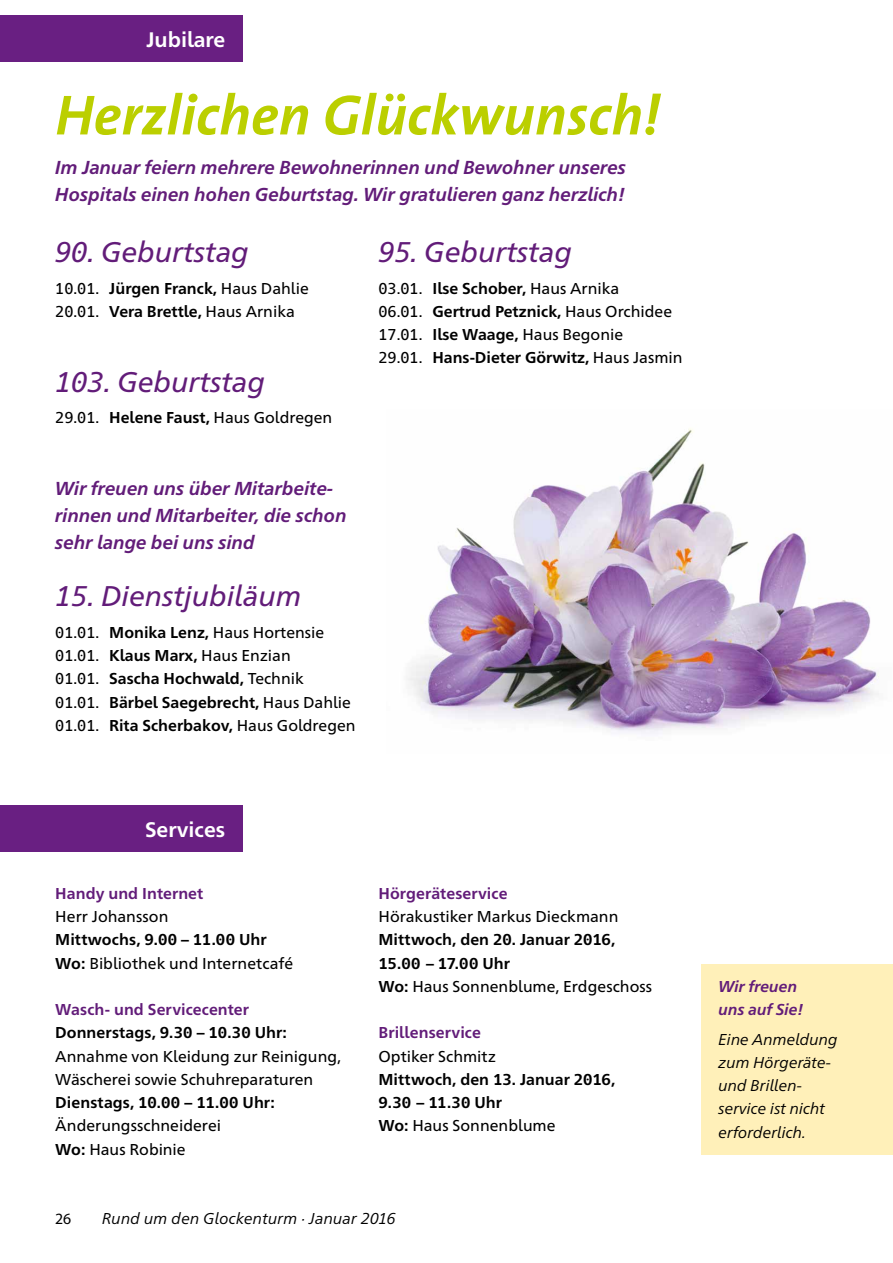
<style>
.page{position:relative;width:893px;height:1263px;background:#fff}
.page>*{position:absolute;margin:0;border:0;box-sizing:border-box;transform-origin:0 0}
.t1{font:italic 700 57px "The Sans";color:#bbcf00}
.t2{font:italic 28.5px "Frutiger Neue 1450 Pro";color:#621c79}
.t3{font:700 21px "Frutiger Neue 1450 Pro";color:#fff}
.t4{font:italic 700 18.75px/27px "Frutiger Neue 1450 Pro";color:#621c79}
.t5{font:15.75px/23.2px "Frutiger Neue 1450 Pro";color:#000}
.t6{font:700 15.75px/23.2px "Frutiger Neue 1450 Pro";letter-spacing:.005em;color:#000}
.t7{font:italic 15.75px/23.2px "Frutiger Neue 1450 Pro";color:#000}
.t8{font:700 15.75px "Frutiger Neue 1450 Pro";letter-spacing:.005em;color:#621c79}
.t9{font:italic 700 15.75px/23.2px "Frutiger Neue 1450 Pro";color:#621c79}
.t10{font:15.75px "Myriad Pro";color:#000}
.s1{font-weight:700}
.s2{font-weight:400}
</style>
<div class="page">
<img style="left:407px;top:428px;width:472px;height:306px">
<div style="left:0;top:15px;width:242px;height:47px;background:#691f82"></div>
<div style="left:0;top:805px;width:242px;height:47px;background:#691f82"></div>
<div style="left:702px;top:964px;width:191px;height:190px;background:#fff0b9"></div>
<h3 class="t3" style="left:146px;top:24px;width:81px">Jubilare</h3>
<h1 class="t1" style="left:55px;top:67px;width:606px">Herzlichen Glückwunsch!</h1>
<p class="t4" style="left:55px;top:153px;width:572px">Im Januar feiern mehrere Bewohnerinnen und Bewohner unseres<br>Hospitals einen hohen Geburtstag. Wir gratulieren ganz herzlich!</p>
<h2 class="t2" style="left:55px;top:231px;width:195px">90. Geburtstag</h2>
<p class="t5" style="left:55px;top:275px;width:255px">10.01. <span class="s1">Jürgen Franck,</span> Haus Dahlie<br>20.01. <span class="s1">Vera Brettle,</span> Haus Arnika</p>
<h2 class="t2" style="left:55px;top:361px;width:212px">103. Geburtstag</h2>
<p class="t5" style="left:55px;top:405px;width:279px">29.01. <span class="s1">Helene Faust,</span> Haus Goldregen</p>
<p class="t4" style="left:55px;top:474px;width:293px">Wir freuen uns über Mitarbeite&shy;rinnen und Mitarbeiter, die schon sehr lange bei uns sind</p>
<h2 class="t2" style="left:55px;top:575px;width:248px">15. Dienstjubiläum</h2>
<p class="t5" style="left:55px;top:619px;width:302px">01.01. <span class="s1">Monika Lenz,</span> Haus Hortensie 01.01. <span class="s1">Klaus Marx,</span> Haus Enzian<br>01.01. <span class="s1">Sascha Hochwald,</span> Technik<br>01.01. <span class="s1">Bärbel Saegebrecht,</span> Haus Dahlie 01.01. <span class="s1">Rita Scherbakov,</span> Haus Goldregen</p>
<h2 class="t2" style="left:378px;top:231px;width:195px">95. Geburtstag</h2>
<p class="t5" style="left:378px;top:275px;width:306px">03.01. <span class="s1">Ilse Schober,</span> Haus Arnika<br>06.01. <span class="s1">Gertrud Petznick,</span> Haus Orchidee 17.01. <span class="s1">Ilse Waage,</span> Haus Begonie<br>29.01. <span class="s1">Hans-Dieter Görwitz,</span> Haus Jasmin</p>
<h3 class="t3" style="left:145px;top:815px;width:82px">Services</h3>
<p class="t8" style="left:55px;top:882px;width:150px">Handy und Internet</p>
<p class="t5" style="left:55px;top:904px;width:115px">Herr Johansson</p>
<p class="t6" style="left:55px;top:927px;width:240px">Mittwochs, 9.00 – 11.00 Uhr<br>Wo: <span class="s2">Bibliothek und Internetcafé</span></p>
<p class="t8" style="left:55px;top:998px;width:195px">Wasch- und Servicecenter</p>
<p class="t6" style="left:55px;top:1020px;width:233px">Donnerstags, 9.30 – 10.30 Uhr:</p>
<p class="t5" style="left:55px;top:1043px;width:287px">Annahme von Kleidung zur Reinigung,<br>Wäscherei sowie Schuhreparaturen</p>
<p class="t6" style="left:55px;top:1090px;width:221px">Dienstags, 10.00 – 11.00 Uhr:</p>
<p class="t5" style="left:55px;top:1113px;width:167px">Änderungsschneiderei<br><span class="s1">Wo:</span> Haus Robinie</p>
<p class="t8" style="left:378px;top:882px;width:131px">Hörgeräteservice</p>
<p class="t5" style="left:378px;top:904px;width:241px">Hörakustiker Markus Dieckmann</p>
<p class="t6" style="left:378px;top:927px;width:275px">Mittwoch, den 20. Januar 2016,<br>15.00 – 17.00 Uhr<br>Wo: <span class="s2">Haus Sonnenblume, Erdgeschoss</span></p>
<p class="t8" style="left:378px;top:1021px;width:104px">Brillenservice</p>
<p class="t5" style="left:378px;top:1043px;width:119px">Optiker Schmitz</p>
<p class="t6" style="left:378px;top:1066px;width:238px">Mittwoch, den 13. Januar 2016,<br>9.30 – 11.30 Uhr<br>Wo: <span class="s2">Haus Sonnenblume</span></p>
<p class="t10" style="left:55px;top:1209px;width:17px">26</p>
<p class="t7" style="left:102px;top:1206px;width:295px">Rund um den Glockenturm · Januar 2016</p>
<p class="t9" style="left:719px;top:974px;width:86px">Wir freuen uns auf Sie!</p>
<p class="t7" style="left:719px;top:1026px;width:121px">Eine Anmeldung zum Hörgeräte&shy;und Brillen&shy;service ist nicht erforderlich.</p>
</div>
